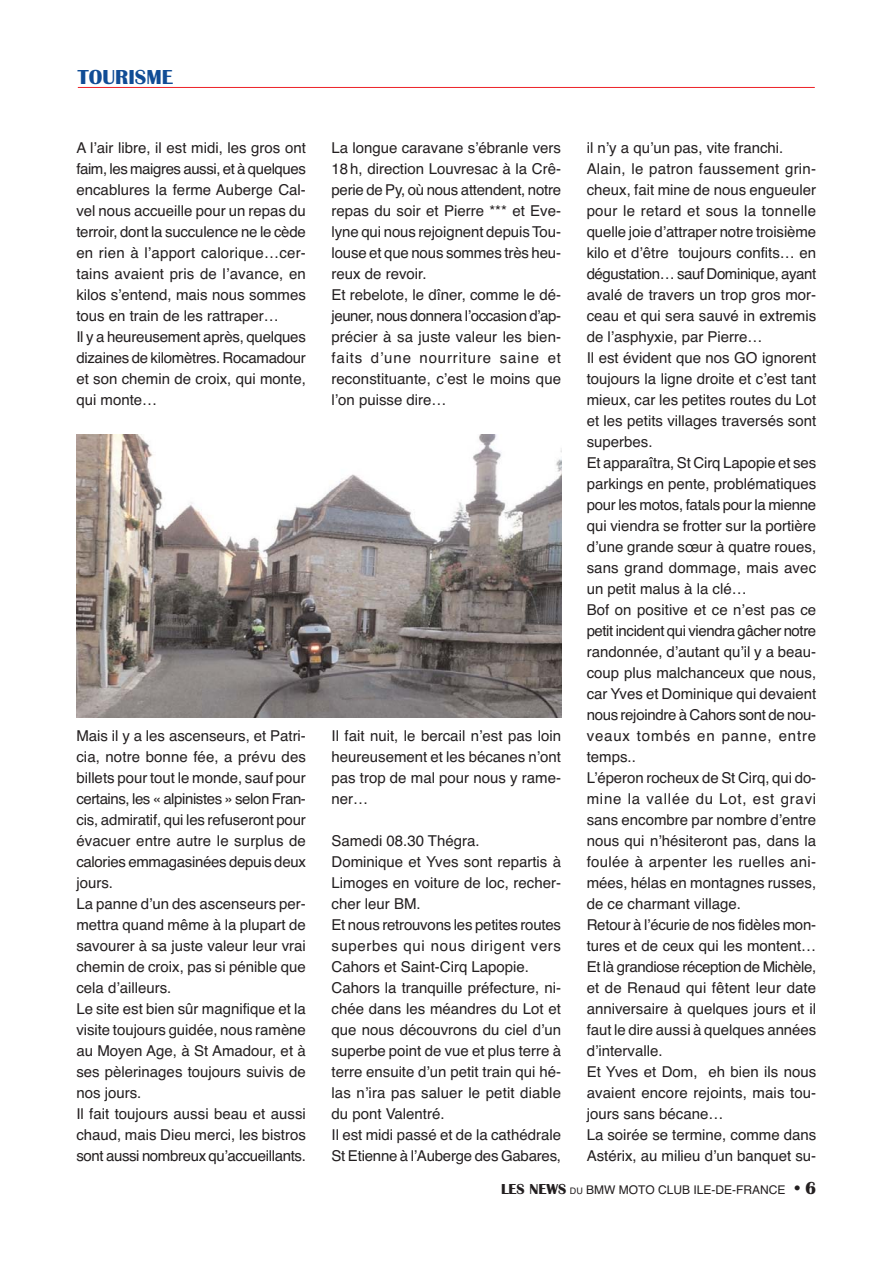
<style>
.page{position:relative;width:893px;height:1263px;background:#fff}
.page>*{position:absolute;margin:0;border:0;box-sizing:border-box;transform-origin:0 0}
.t1{font:700 21px "Britannic";color:#104c95}
.t2{font:15px/21px "Helvetica";color:#231f20}
.t3{font:12px "Helvetica";color:#231f20}
.s1{font-family:"Britannic";font-weight:700;font-size:15px}
.s2{font-size:9px}
.s3{font-family:"Britannic";font-weight:700;font-size:18px}
</style>
<div class="page">
<hr style="left:78px;top:87px;width:737px;height:1px;background:#ed2025">
<img style="left:76px;top:435px;width:485px;height:283px">
<h1 class="t1" style="left:78px;top:69px;width:97px">TOURISME</h1>
<p class="t2" style="left:76px;top:139px;width:231px">A l’air libre, il est midi, les gros ont faim, les maigres aussi, et à quelques encablures la ferme Auberge Cal&shy;vel nous accueille pour un repas du terroir, dont la succulence ne le cède en rien à l’apport calorique…cer&shy;tains avaient pris de l’avance, en kilos s’entend, mais nous sommes tous en train de les rattraper…<br>Il y a heureusement après, quelques dizaines de kilomètres. Rocamadour et son chemin de croix, qui monte, qui monte…</p>
<p class="t2" style="left:76px;top:727px;width:231px">Mais il y a les ascenseurs, et Patri&shy;cia, notre bonne fée, a prévu des billets pour tout le monde, sauf pour certains, les « alpinistes » selon Fran&shy;cis, admiratif, qui les refuseront pour évacuer entre autre le surplus de calories emmagasinées depuis deux jours.<br>La panne d’un des ascenseurs per&shy;mettra quand même à la plupart de savourer à sa juste valeur leur vrai chemin de croix, pas si pénible que cela d’ailleurs.<br>Le site est bien sûr magnifique et la visite toujours guidée, nous ramène au Moyen Age, à St Amadour, et à ses pèlerinages toujours suivis de nos jours.<br>Il fait toujours aussi beau et aussi chaud, mais Dieu merci, les bistros sont aussi nombreux qu’accueillants.</p>
<p class="t2" style="left:331px;top:139px;width:231px">La longue caravane s’ébranle vers<br>18 h, direction Louvresac à la Crê&shy;perie de Py, où nous attendent, notre repas du soir et Pierre *** et Eve&shy;lyne qui nous rejoignent depuis Tou&shy;louse et que nous sommes très heu&shy;reux de revoir.<br>Et rebelote, le dîner, comme le dé&shy;jeuner, nous donnera l’occasion d’ap&shy;précier à sa juste valeur les bien&shy;faits d’une nourriture saine et reconstituante, c’est le moins que l’on puisse dire…</p>
<p class="t2" style="left:331px;top:727px;width:231px;text-align:justify">Il fait nuit, le bercail n’est pas loin heureusement et les bécanes n’ont pas trop de mal pour nous y rame&shy;ner…</p>
<p class="t2" style="left:331px;top:832px;width:231px">Samedi 08.30 Thégra.<br>Dominique et Yves sont repartis à<br>Limoges en voiture de loc, recher&shy;cher leur BM.<br>Et nous retrouvons les petites routes superbes qui nous dirigent vers<br>Cahors et Saint-Cirq Lapopie.<br>Cahors la tranquille préfecture, ni&shy;chée dans les méandres du Lot et que nous découvrons du ciel d’un superbe point de vue et plus terre à terre ensuite d’un petit train qui hé&shy;las n’ira pas saluer le petit diable du pont Valentré.<br>Il est midi passé et de la cathédrale<br>St Etienne à l’Auberge des Gabares,</p>
<p class="t2" style="left:587px;top:139px;width:231px">il n’y a qu’un pas, vite franchi.<br>Alain, le patron faussement grin&shy;cheux, fait mine de nous engueuler pour le retard et sous la tonnelle quelle joie d’attraper notre troisième kilo et d’être toujours confits… en dégustation… sauf Dominique, ayant avalé de travers un trop gros mor&shy;ceau et qui sera sauvé in extremis de l’asphyxie, par Pierre…<br>Il est évident que nos GO ignorent toujours la ligne droite et c’est tant mieux, car les petites routes du Lot et les petits villages traversés sont superbes.<br>Et apparaîtra, St Cirq Lapopie et ses parkings en pente, problématiques pour les motos, fatals pour la mienne qui viendra se frotter sur la portière d’une grande sœur à quatre roues, sans grand dommage, mais avec un petit malus à la clé…<br>Bof on positive et ce n’est pas ce petit incident qui viendra gâcher notre randonnée, d’autant qu’il y a beau&shy;coup plus malchanceux que nous, car Yves et Dominique qui devaient nous rejoindre à Cahors sont de nou&shy;veaux tombés en panne, entre temps..<br>L’éperon rocheux de St Cirq, qui do&shy;mine la vallée du Lot, est gravi sans encombre par nombre d’entre nous qui n’hésiteront pas, dans la foulée à arpenter les ruelles ani&shy;mées, hélas en montagnes russes, de ce charmant village.<br>Retour à l’écurie de nos fidèles mon&shy;tures et de ceux qui les montent…<br>Et là grandiose réception de Michèle, et de Renaud qui fêtent leur date anniversaire à quelques jours et il faut le dire aussi à quelques années d’intervalle.<br>Et Yves et Dom, eh bien ils nous avaient encore rejoints, mais tou&shy;jours sans bécane…<br>La soirée se termine, comme dans<br>Astérix, au milieu d’un banquet su-</p>
<p class="t3" style="left:501px;top:1185px;width:317px"><span class="s1">LES NEWS</span> <span class="s2">DU</span> BMW MOTO CLUB ILE-DE-FRANCE <span class="s3">• 6</span></p>
</div>
